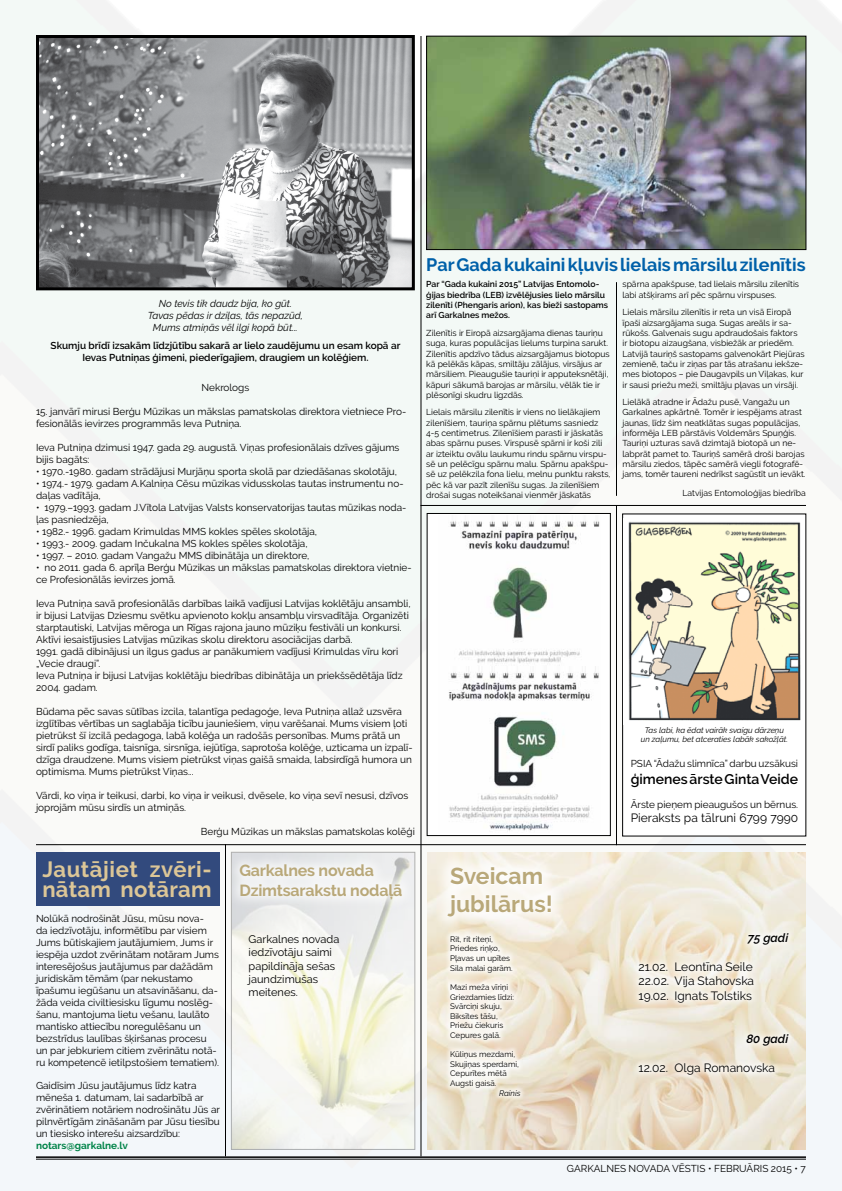
<style>
.page{position:relative;width:842px;height:1191px;background:#fff}
.page>*{position:absolute;margin:0;border:0;box-sizing:border-box;transform-origin:0 0}
.t1{font:700 23px/27.6px "Raleway";color:#b9a879}
.t2{font:700 22px/20px "Raleway";letter-spacing:.015em;color:#dcc697}
.t3{font:700 18px "Raleway";color:#0060a9}
.t4{font:700 16px/19.2px "Raleway";letter-spacing:-.01em;color:#b9a879}
.t5{font:600 14px "Raleway";color:#000}
.t6{font:12px/14.4px "Raleway";color:#000;text-align:justify}
.t7{font:italic 600 12px "Raleway";color:#000}
.t8{font:11px/13.2px "Raleway";letter-spacing:-.005em;color:#000}
.t9{font:10px/12px "Raleway";color:#000}
.t10{font:600 10px/12px "Raleway";color:#000;text-align:center}
.t11{font:italic 10px/12px "Raleway";color:#000;text-align:center}
.t12{font:700 10px "Raleway";color:#008348}
.t13{font:8.6px/10.3px "Raleway";color:#000}
.t14{font:600 8.6px/10.3px "Raleway";color:#000}
.t15{font:8px/9.6px "Raleway";color:#000}
.t16{font:italic 8px/9.6px "Raleway";color:#000;text-align:center}
</style>
<div class="page">
<div style="left:0;top:0;width:842px;height:1190px;background:#f3f9f8"></div>
<img style="left:233px;top:911px;width:180px;height:236px">
<hr style="left:36px;top:1156px;width:770px;height:1px;background:#000">
<hr style="left:36px;top:1158px;width:770px;height:1px;background:#000">
<div style="left:227px;top:852px;width:188px;height:59px;background:#fff;opacity:.75"></div>
<hr style="left:36px;top:844px;width:770px;height:1px;background:#000">
<hr style="left:420px;top:36px;width:1px;height:1120px;background:#000">
<hr style="left:225px;top:844px;width:1px;height:312px;background:#000">
<div style="left:36px;top:852px;width:184px;height:53px;background:#324a7d"></div>
<div style="left:623px;top:514px;width:183px;height:322px;background:#fff"></div>
<div style="left:622px;top:514px;width:184px;height:322px;border:1px solid #000"></div>
<img style="left:628px;top:521px;width:173px;height:200px">
<img style="left:427px;top:852px;width:379px;height:297px">
<div style="left:431px;top:851px;width:136px;height:81px;background:#fff;opacity:.75"></div>
<svg style="left:450px;top:867px;width:92px;height:18px"></svg>
<svg style="left:447px;top:894px;width:104px;height:23px"></svg>
<div style="left:631px;top:925px;width:165px;height:157px;background:#fff;opacity:.75"></div>
<div style="left:444px;top:929px;width:82px;height:173px;background:#fff;opacity:.75"></div>
<img style="left:40px;top:39px;width:371px;height:247px">
<div style="left:36px;top:35px;width:379px;height:255px;border:3px solid #000"></div>
<hr style="left:420px;top:505px;width:386px;height:1px;background:#000">
<hr style="left:616px;top:505px;width:1px;height:340px;background:#000">
<div style="left:427px;top:513px;width:183px;height:322px;background:#fff"></div>
<img style="left:450px;top:521px;width:150px;height:142px">
<img style="left:448px;top:666px;width:151px;height:165px">
<img style="left:428px;top:38px;width:376px;height:210px">
<div style="left:426px;top:36px;width:380px;height:214px;border:1px solid #000"></div>
<hr style="left:616px;top:282px;width:1px;height:214px;background:#000">
<p class="t11" style="left:148px;top:297px;width:157px">No tevis tik daudz bija, ko gūt.<br>Tavas pēdas ir dziļas, tās nepazūd,<br>Mums atmiņās vēl ilgi kopā būt...</p>
<p class="t10" style="left:51px;top:340px;width:351px">Skumju brīdī izsakām līdzjūtību sakarā ar lielo zaudējumu un esam kopā ar<br>Ievas Putniņas ģimeni, piederīgajiem, draugiem un kolēģiem.</p>
<p class="t9" style="left:202px;top:381px;width:49px">Nekrologs</p>
<p class="t9" style="left:36px;top:405px;width:372px">15. janvārī mirusi Berģu M ūzikas un mākslas pamatskolas direktora vietniece Pro&shy;fesionālās ievirzes programmās Ieva Putniņa.</p>
<p class="t9" style="left:36px;top:441px;width:365px">Ieva Putniņa dzimusi 1947. gada 29. augustā. Viņas profesionālais dzīves gājums bijis bagāts:</p>
<p class="t9" style="left:36px;top:465px;width:363px">• 1970.-1980. gadam strādājusi M urjāņu sporta skolā par dziedāšanas skolotāju,</p>
<p class="t9" style="left:36px;top:477px;width:369px">• 1974.- 1979. gadam A.Kalniņa Cēsu mūzikas vidusskolas tautas instrumentu no&shy;daļas vadītāja,</p>
<p class="t9" style="left:36px;top:501px;width:372px">• 1979.–1993. gadam J.Vītola Latvijas Valsts konservatorijas tautas mūzikas noda&shy;ļas pasniedzēja,</p>
<p class="t9" style="left:36px;top:525px;width:156px">• 1982.- 1996. gadam Krimuldas MMS</p>
<p class="t9" style="left:209px;top:525px;width:110px">kokles spēles skolotāja,</p>
<p class="t9" style="left:36px;top:537px;width:273px">• 1993.- 2009. gadam I nčukalna MS kokles spēles skolotāja,</p>
<p class="t9" style="left:36px;top:549px;width:152px">• 1997. – 2010. gadam Vangažu MMS</p>
<p class="t9" style="left:205px;top:549px;width:106px">dibinātāja un direktore,</p>
<p class="t9" style="left:36px;top:561px;width:377px">• no 2011. gada 6. aprīļa Berģu M ūzikas un mākslas pamatskolas direktora vietnie&shy;ce Profesionālās ievirzes jomā.</p>
<p class="t9" style="left:36px;top:597px;width:376px">I eva Putniņa savā profesionālās darbības laikā vadījusi Latvijas koklētāju ansambli, ir bijusi Latvijas Dziesmu svētku apvienoto kokļu ansambļu virsvadītāja. Organizēti starptautiski, Latvijas mēroga un Rīgas rajona jauno mūziķu festivāli un konkursi.<br>Aktīvi iesaistījusies Latvijas mūzikas skolu direktoru asociācijas darbā.<br>1991. gadā dibinājusi un ilgus gadus ar panākumiem vadījusi Krimuldas vīru kori „Vecie draugi”.<br>I eva Putniņa ir bijusi Latvijas koklētāju biedrības dibinātāja un priekšsēdētāja līdz 2004. gadam.</p>
<p class="t9" style="left:36px;top:705px;width:378px">Būdama pēc savas sūtības izcila, talantīga pedagoģe, I eva Putniņa allaž uzsvēra izglītības vērtības un saglabāja ticību jauniešiem, viņu varēšanai. M ums visiem ļoti pietrūkst šī izcilā pedagoga, labā kolēģa un radošās personības. M ums prātā un sirdī paliks godīga, taisnīga, sirsnīga, iejūtīga, saprotoša kolēģe, uzticama un izpalī&shy;dzīga draudzene. M ums visiem pietrūkst viņas gaišā smaida, labsirdīgā humora un optimisma. M ums pietrūkst Viņas...</p>
<p class="t9" style="left:36px;top:789px;width:374px">Vārdi, ko viņa ir teikusi, darbi, ko viņa ir veikusi, dvēsele, ko viņa sevī nesusi, dzīvos joprojām mūsu sirdīs un atmiņās.</p>
<p class="t9" style="left:201px;top:825px;width:216px">Berģu M ūzikas un mākslas pamatskolas kolēģi</p>
<h3 class="t3" style="left:426px;top:254px;width:381px">Par Gada kukaini kļuvis lielais mārsilu zilenītis</h3>
<p class="t14" style="left:426px;top:279px;width:183px">Par “Gada kukaini 2015” Latvijas Entomolo&shy;ģijas biedrība (LEB) izvēlējusies lielo mārsilu zilenīti (Phengaris arion), kas bieži sastopams arī Garkalnes mežos.</p>
<p class="t13" style="left:426px;top:328px;width:185px">Zilenītis ir Eiropā aizsargājama dienas tauriņu suga, kuras populācijas lielums turpina sarukt.<br>Zilenītis apdzīvo tādus aizsargājamus biotopus kā pelēkās kāpas, smiltāju zālājus, virsājus ar mārsiliem. Pieaugušie tauriņi ir apputeksnētāji, kāpuri sākumā barojas ar mārsilu, vēlāk tie ir plēsonīgi skudru ligzdās.</p>
<p class="t13" style="left:426px;top:407px;width:186px">Lielais mārsilu zilenītis ir viens no lielākajiem zilenīšiem, tauriņa spārnu plētums sasniedz 4-5 centimetrus. Zilenīšiem parasti ir jāskatās abas spārnu puses. Virspusē spārni ir koši zili ar izteiktu ovālu laukumu rindu spārnu virspu&shy;sē un pelēcīgu spārnu malu. Spārnu apakšpu&shy;sē uz pelēkzila fona lielu, melnu punktu raksts, pēc kā var pazīt zilenīšu sugas. Ja zilenīšiem drošai sugas noteikšanai vienmēr jāskatās</p>
<p class="t13" style="left:622px;top:279px;width:178px">spārna apakšpuse, tad lielais mārsilu zilenītis labi atšķirams arī pēc spārnu virspuses.</p>
<p class="t13" style="left:622px;top:307px;width:184px">Lielais mārsilu zilenītis ir reta un visā Eiropā īpaši aizsargājama suga. Sugas areāls ir sa&shy;rūkošs. Galvenais sugu apdraudošais faktors<br>ir biotopu aizaugšana, visbiežāk ar priedēm.<br>Latvijā tauriņš sastopams galvenokārt Piejūras zemienē, taču ir ziņas par tās atrašanu iekšze&shy;mes biotopos – pie Daugavpils un Viļakas, kur ir sausi priežu meži, smiltāju pļavas un virsāji.</p>
<p class="t13" style="left:622px;top:397px;width:181px">Lielākā atradne ir Ādažu pusē, Vangažu un Garkalnes apkārtnē. Tomēr ir iespējams atrast jaunas, līdz šim neatklātas sugas populācijas, informēja LEB</p>
<p class="t13" style="left:622px;top:428px;width:185px;text-indent:58px">pārstāvis Voldemārs Spuņģis.<br>Tauriņi uzturas savā dzimtajā biotopā un ne&shy;labprāt pamet to. Tauriņš samērā droši barojas mārsilu ziedos, tāpēc samērā viegli fotografē&shy;jams, tomēr taureni nedrīkst sagūstīt un ievākt.</p>
<p class="t13" style="left:682px;top:488px;width:125px">Latvijas Entomoloģijas biedrība</p>
<p class="t16" style="left:641px;top:725px;width:148px">Tas labi, ka ēdat vairāk svaigu dārzeņu un zaļumu, bet atceraties labāk sakožļāt.</p>
<p class="t9" style="left:631px;top:757px;width:7px">PSIA</p>
<p class="t9" style="left:654px;top:757px;width:146px">“Ādažu slimnīca” darbu uzsākusi</p>
<h3 class="t5" style="left:631px;top:771px;width:169px">ģimenes ārste Ginta Veide</h3>
<p class="t9" style="left:631px;top:798px;width:169px">Ārste pieņem pieaugušos un bērnus.</p>
<p class="t6" style="left:631px;top:811px;width:169px">Pieraksts pa tālruni 6799 7990</p>
<h2 class="t2" style="left:42px;top:859px;width:171px">Jautājiet zvēri&shy;nātam notāram</h2>
<p class="t9" style="left:36px;top:912px;width:185px">Nolūkā nodrošināt Jūsu, mūsu nova-<br>da iedzīvotāju, informētību par visiem Jums būtiskajiem jautājumiem, Jums ir iespēja uzdot zvērinātam notāram Jums interesējošus jautājumus par dažādām juridiskām tēmām (par nekustamo īpašumu iegūšanu un atsavināšanu, da&shy;žāda veida civiltiesisku līgumu noslēg&shy;šanu, mantojuma lietu vešanu, laulāto mantisko attiecību noregulēšanu un bezstrīdus laulības šķiršanas procesu un par jebkuriem citiem zvērinātu notā&shy;ru kompetencē ietilpstošiem tematiem).</p>
<p class="t9" style="left:36px;top:1079px;width:186px">Gaidīsim Jūsu jautājumus līdz katra mēneša 1. datumam, lai sadarbībā ar zvērinātiem notāriem nodrošinātu Jūs ar pilnvērtīgām zināšanām par Jūsu tiesību un tiesisko interešu aizsardzību:</p>
<p class="t12" style="left:36px;top:1139px;width:94px">notars@garkalne.lv</p>
<h3 class="t4" style="left:239px;top:861px;width:165px">Garkalnes novada<br>Dzimtsarakstu nodaļā</h3>
<h1 class="t1" style="left:450px;top:862px;width:104px">Sveicam jubilārus!</h1>
<p class="t8" style="left:249px;top:932px;width:92px">Garkalnes novada iedzīvotāju saimi papildināja sešas jaundzimušas meitenes.</p>
<p class="t15" style="left:450px;top:934px;width:64px">Rit, rit riteņi,<br>Priedes riņķo,<br>Pļavas un upītes<br>Sila malai garām.</p>
<p class="t15" style="left:450px;top:982px;width:65px">Mazi meža vīriņi<br>Griezdamies līdzi:<br>Svārciņi skuju,<br>Biksītes tāšu,<br>Priežu čiekuris<br>Cepures galā.</p>
<p class="t15" style="left:450px;top:1049px;width:70px">Kūliņus mezdami,<br>Skujiņas sperdami,<br>Cepurītes mētā<br>Augsti gaisā.</p>
<p class="t16" style="left:499px;top:1087px;width:23px">Rainis</p>
<p class="t7" style="left:748px;top:931px;width:42px">75 gadi</p>
<p class="t6" style="left:638px;top:959px;width:117px">21.02. Leontīna Seile 22.02. Vija Stahovska 19.02. Ignats Tolstiks</p>
<p class="t7" style="left:746px;top:1031px;width:43px">80 gadi</p>
<p class="t6" style="left:638px;top:1060px;width:138px">12.02. Olga Romanovska</p>
<p class="t9" style="left:567px;top:1162px;width:8px">GARKALNES</p>
<p class="t9" style="left:629px;top:1162px;width:29px">N OVADA</p>
<p class="t9" style="left:672px;top:1162px;width:19px">VĒSTIS</p>
<p class="t9" style="left:708px;top:1162px;width:20px">• FEBRU</p>
<p class="t9" style="left:746px;top:1162px;width:13px">ĀRIS</p>
<p class="t9" style="left:771px;top:1162px;width:37px">2015 • 7</p>
</div>
